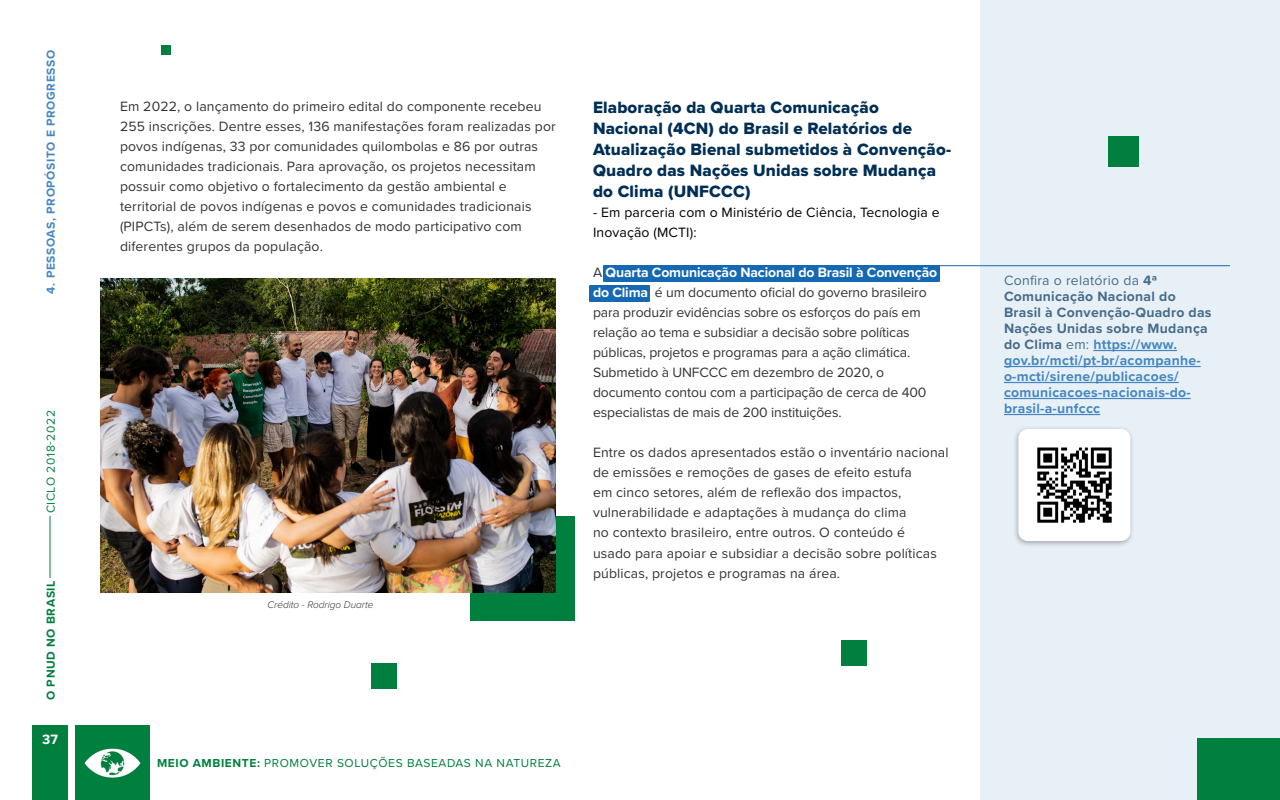
<style>
.page{position:relative;width:1280px;height:800px;background:#fff}
.page>*{position:absolute;margin:0;border:0;box-sizing:border-box;transform-origin:0 0}
.t1{font:17px/21px "Proxima Nova Extrabld";letter-spacing:.01em;color:#002e55}
.t2{font:14px/20px "Proxima Nova";letter-spacing:.01em;color:#333}
.t3{font:14px/20px "Proxima Nova";letter-spacing:-.01em;color:#333}
.t4{font:700 14px/16px "Proxima Nova";letter-spacing:.02em;color:#4387c2}
.t5{font:14px/20px "Proxima Nova";letter-spacing:.01em;color:#000}
.t6{font:700 14px "Proxima Nova";color:#fff}
.t7{font:12px "Proxima Nova";letter-spacing:.05em;color:#007f3e}
.t8{font:700 12px "Proxima Nova";letter-spacing:.05em;color:#4486c1}
.t9{font:700 12px "Proxima Nova";letter-spacing:.05em;color:#007f3e}
.t10{font:italic 300 10px "Proxima Nova";color:#333}
.s1{font-weight:700;color:#fff}
.s2{font-weight:400;color:#476c89}
.s3{color:#476c89}
.s4{font-weight:700}
</style>
<div class="page">
<div style="left:981px;top:0;width:299px;height:800px;background:#e8f0f7"></div>
<div style="left:603px;top:265px;width:337px;height:17px;background:#1568b2"></div>
<div style="left:589px;top:285px;width:61px;height:17px;background:#1568b2"></div>
<div style="left:470px;top:516px;width:105px;height:105px;background:#007f3e"></div>
<img style="left:100px;top:279px;width:456px;height:314px">
<hr style="left:1093px;top:350px;width:84px;height:1px;background:#4387c2">
<hr style="left:1004px;top:366px;width:197px;height:1px;background:#4387c2">
<hr style="left:1004px;top:382px;width:175px;height:1px;background:#4387c2">
<hr style="left:1004px;top:398px;width:187px;height:1px;background:#4387c2">
<hr style="left:1004px;top:414px;width:96px;height:1px;background:#4387c2">
<div style="left:1012px;top:426px;width:123px;height:122px;background:#000;opacity:.3"></div>
<div style="left:1018px;top:429px;width:112px;height:112px;background:#fff;border-radius:9px"></div>
<img style="left:1037px;top:447px;width:75px;height:76px">
<div style="left:371px;top:664px;width:26px;height:26px;background:#007f3e"></div>
<div style="left:841px;top:640px;width:26px;height:26px;background:#007f3e"></div>
<div style="left:1108px;top:136px;width:32px;height:31px;background:#007f3e"></div>
<div style="left:161px;top:45px;width:9px;height:9px;background:#007f3e"></div>
<div style="left:1197px;top:738px;width:83px;height:62px;background:#007f3e"></div>
<hr style="left:929px;top:265px;width:301px;height:1px;background:#1568b2">
<hr style="left:50px;top:516px;width:1px;height:62px;background:#007f3e">
<div style="left:32px;top:725px;width:36px;height:75px;background:#007f3e"></div>
<img style="left:75px;top:726px;width:75px;height:74px">
<p class="t8" style="left:42px;top:294px;width:245px;rotate:-90deg">4. PESSOAS, PROPÓSITO E PROGRESSO</p>
<p class="t7" style="left:42px;top:513px;width:105px;rotate:-90deg">CICLO 2018-2022</p>
<p class="t9" style="left:42px;top:700px;width:121px;rotate:-90deg">O PNUD NO BRASIL</p>
<p class="t6" style="left:42px;top:728px;width:17px">37</p>
<p class="t2" style="left:120px;top:96px;width:437px">Em 2022, o lançamento do primeiro edital do componente recebeu 255 inscrições. Dentre esses, 136 manifestações foram realizadas por povos indígenas, 33 por comunidades quilombolas e 86 por outras comunidades tradicionais. Para aprovação, os projetos necessitam possuir como objetivo o fortalecimento da gestão ambiental e territorial de povos indígenas e povos e comunidades tradicionais (PIPCTs), além de serem desenhados de modo participativo com diferentes grupos da população.</p>
<p class="t1" style="left:593px;top:97px;width:360px">Elaboração da Quarta Comunicação Nacional (4CN) do Brasil e Relatórios de Atualização Bienal submetidos à Convenção-Quadro das Nações Unidas sobre Mudança do Clima (UNFCCC)</p>
<p class="t5" style="left:593px;top:202px;width:348px">- Em parceria com o Ministério de Ciência, Tecnologia e<br>Inovação (MCTI):</p>
<p class="t3" style="left:593px;top:262px;width:346px">A <span class="s1">Quarta Comunicação Nacional do Brasil à Convenção do Clima</span> é um documento oficial do governo brasileiro para produzir evidências sobre os esforços do país em relação ao tema e subsidiar a decisão sobre políticas públicas, projetos e programas para a ação climática.<br>Submetido à UNFCCC em dezembro de 2020, o documento contou com a participação de cerca de 400 especialistas de mais de 200 instituições.</p>
<p class="t2" style="left:593px;top:442px;width:357px">Entre os dados apresentados estão o inventário nacional de emissões e remoções de gases de efeito estufa<br>em cinco setores, além de reflexão dos impactos, vulnerabilidade e adaptações à mudança do clima<br>no contexto brasileiro, entre outros. O conteúdo é<br>usado para apoiar e subsidiar a decisão sobre políticas públicas, projetos e programas na área.</p>
<p class="t10" style="left:267px;top:597px;width:108px">Crédito - Rodrigo Duarte</p>
<p class="t4" style="left:1004px;top:272px;width:209px"><span class="s2">Confira o relatório da</span> <span class="s3">4ª<br>Comunicação Nacional do<br>Brasil à Convenção-Quadro das<br>Nações Unidas sobre Mudança do Clima</span> <span class="s2">em:</span> https://www. gov.br/mcti/pt-br/acompanhe&shy;o-mcti/sirene/publicacoes/ comunicacoes-nacionais-do&shy;brasil-a-unfccc</p>
<p class="t7" style="left:157px;top:755px;width:405px"><span class="s4">MEIO AMBIENTE:</span> PROMOVER SOLUÇÕES BASEADAS NA NATUREZA</p>
</div>
